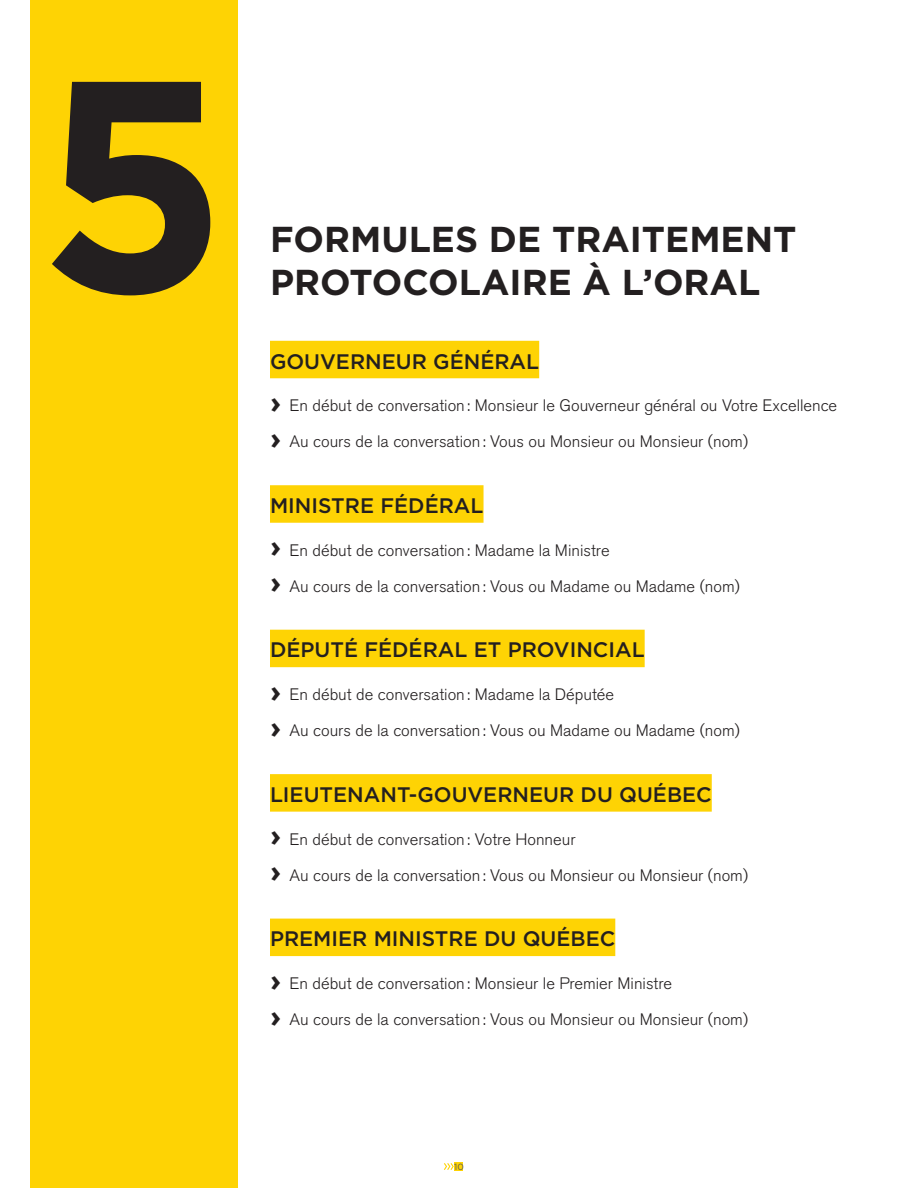
<style>
.page{position:relative;width:918px;height:1188px;background:#fff}
.page>*{position:absolute;margin:0;border:0;box-sizing:border-box;transform-origin:0 0}
.Chapitre{font:700 300px "Gotham";color:#231f20}
.Heading_1_copy_2{font:700 36px "Gotham";color:#231f20}
.Sous-titre_copy_2{font:500 21px "Gotham";color:#231f20}
.t1{font:300 16.5px "Akzidenz Grotesk BE";color:#231f20}
.t2{font:9px "Gotham";color:#57585a}
.s1{font-family:"Gotham";font-weight:700;font-size:30px}
</style>
<div class="page">
<div style="left:455px;top:1162px;width:8px;height:9px;background:#fed304"></div>
<svg style="left:444px;top:1163px;width:10px;height:7px"></svg>
<div style="left:30px;top:0;width:208px;height:1188px;background:#fed304"></div>
<div style="left:270px;top:341px;width:269px;height:37px;background:#fed304"></div>
<div style="left:270px;top:485px;width:214px;height:38px;background:#fed304"></div>
<div style="left:270px;top:630px;width:375px;height:37px;background:#fed304"></div>
<div style="left:270px;top:774px;width:442px;height:38px;background:#fed304"></div>
<div style="left:270px;top:919px;width:345px;height:37px;background:#fed304"></div>
<p class="Chapitre" style="left:39px;top:-13px;width:190px">5</p>
<p class="Heading_1_copy_2" style="left:270px;top:215px;width:528px">FORMULES DE TRAITEMENT</p>
<p class="Heading_1_copy_2" style="left:270px;top:259px;width:492px">PROTOCOLAIRE À L’ORAL</p>
<p class="Sous-titre_copy_2" style="left:270px;top:349px;width:271px">GOUVERNEUR GÉNÉRAL</p>
<p class="t1" style="left:270px;top:396px;width:569px"><span class="s1">›</span> En début de conversation: Monsieur le Gouverneur général ou Votre Excellence</p>
<p class="t1" style="left:270px;top:432px;width:480px"><span class="s1">›</span> Au cours de la conversation: Vous ou Monsieur ou Monsieur (nom)</p>
<p class="Sous-titre_copy_2" style="left:270px;top:494px;width:215px">MINISTRE FÉDÉRAL</p>
<p class="t1" style="left:270px;top:541px;width:341px"><span class="s1">›</span> En début de conversation: Madame la Ministre</p>
<p class="t1" style="left:270px;top:577px;width:471px"><span class="s1">›</span> Au cours de la conversation: Vous ou Madame ou Madame (nom)</p>
<p class="Sous-titre_copy_2" style="left:270px;top:638px;width:376px">DÉPUTÉ FÉDÉRAL ET PROVINCIAL</p>
<p class="t1" style="left:270px;top:685px;width:346px"><span class="s1">›</span> En début de conversation: Madame la Députée</p>
<p class="t1" style="left:270px;top:721px;width:471px"><span class="s1">›</span> Au cours de la conversation: Vous ou Madame ou Madame (nom)</p>
<p class="Sous-titre_copy_2" style="left:270px;top:783px;width:443px">LIEUTENANT-GOUVERNEUR DU QUÉBEC</p>
<p class="t1" style="left:270px;top:830px;width:307px"><span class="s1">›</span> En début de conversation: Votre Honneur</p>
<p class="t1" style="left:270px;top:866px;width:480px"><span class="s1">›</span> Au cours de la conversation: Vous ou Monsieur ou Monsieur (nom)</p>
<p class="Sous-titre_copy_2" style="left:270px;top:927px;width:347px">PREMIER MINISTRE DU QUÉBEC</p>
<p class="t1" style="left:270px;top:974px;width:404px"><span class="s1">›</span> En début de conversation: Monsieur le Premier Ministre</p>
<p class="t1" style="left:270px;top:1010px;width:480px"><span class="s1">›</span> Au cours de la conversation: Vous ou Monsieur ou Monsieur (nom)</p>
<p class="t2" style="left:454px;top:1161px;width:11px">10</p>
</div>
